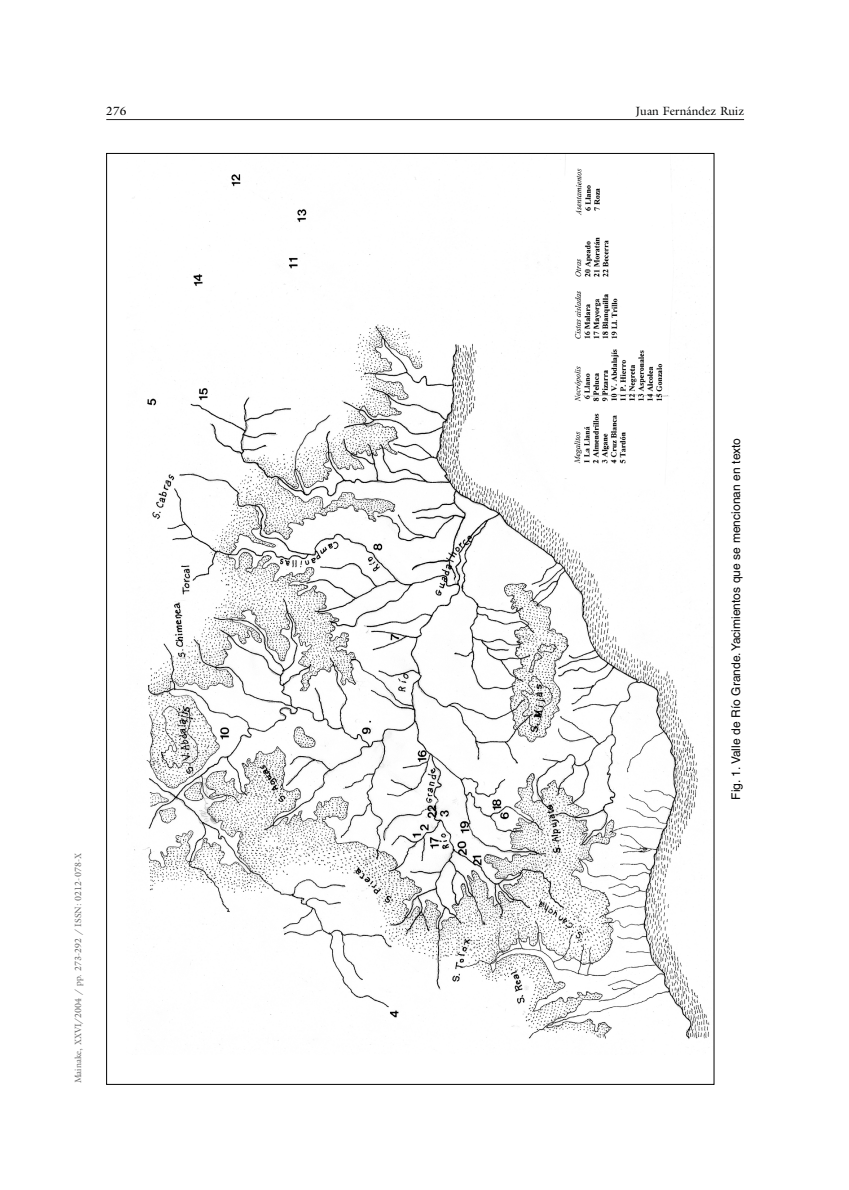
<style>
.page{position:relative;width:849px;height:1190px;background:#fff}
.page>*{position:absolute;margin:0;border:0;box-sizing:border-box;transform-origin:0 0}
.t1{font:12px "Helvetica";color:#000}
.t2{font:12px "Galliard";color:#000}
.t3{font:9px "Galliard";color:#666}
</style>
<div class="page">
<hr style="left:106px;top:119px;width:638px;height:1px;background:#231f20">
<img style="left:127px;top:155px;width:583px;height:890px">
<p class="t2" style="left:106px;top:106px;width:22px">276</p>
<p class="t2" style="left:636px;top:106px;width:110px">Juan Fernández Ruiz</p>
<p class="t3" style="left:75px;top:1083px;width:232px;rotate:-90deg">Mainake, XXVI/2004 / pp. 273-292 / ISSN: 0212-078-X</p>
<p class="t1" style="left:731px;top:799px;width:363px;rotate:-90deg">Fig. 1. Valle de Río Grande. Yacimientos que se mencionan en texto</p>
</div>
